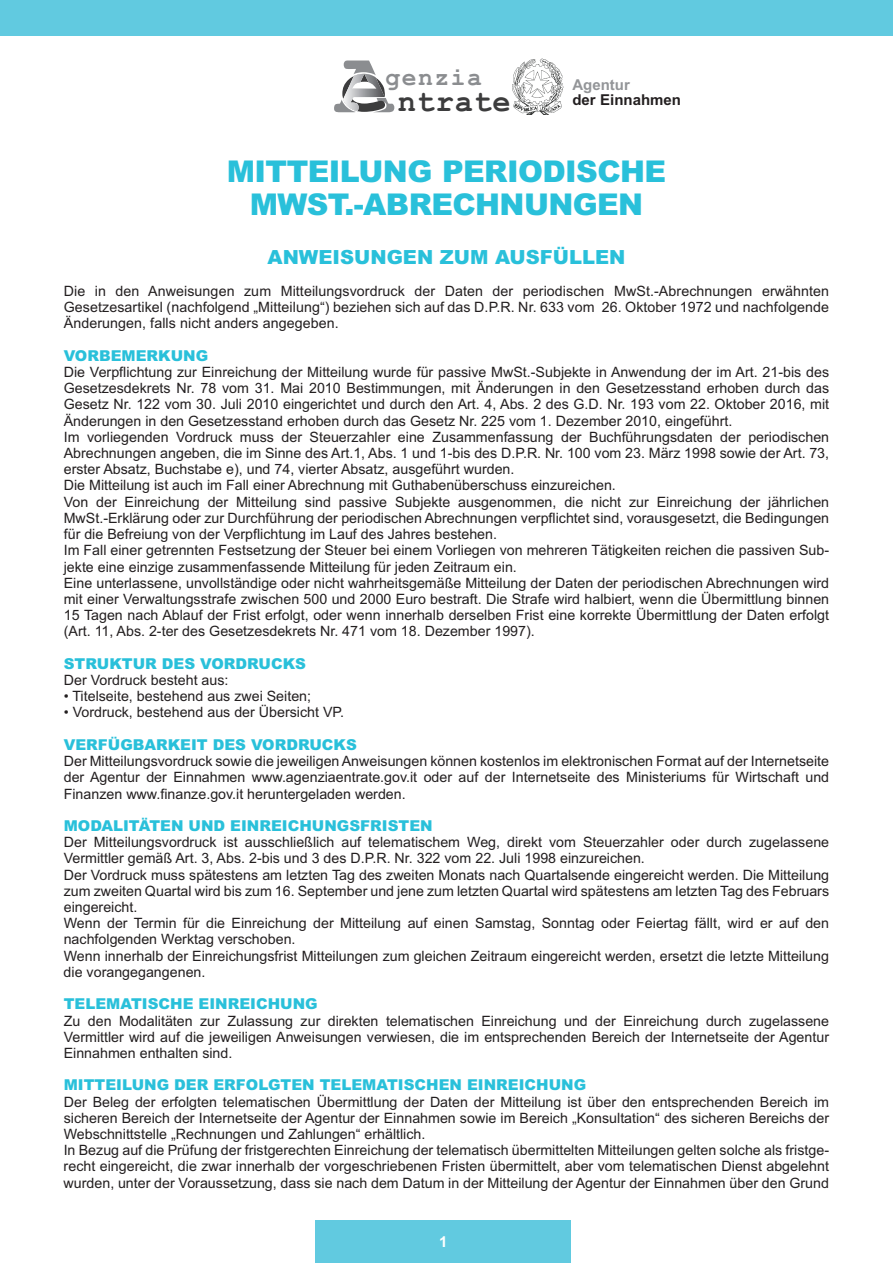
<style>
.page{position:relative;width:893px;height:1263px;background:#fff}
.page>*{position:absolute;margin:0;border:0;box-sizing:border-box;transform-origin:0 0}
.t1{font:700 30.3px "Courier New";letter-spacing:.025em;color:#3c3c3d}
.t2{font:900 30px/33px "Arial";letter-spacing:-.02em;color:#29c0da;text-align:center}
.t3{font:700 24.6px "Courier New";letter-spacing:.06em;color:#8b8d90}
.t4{font:900 19.5px "Arial";color:#29c0da}
.t5{font:900 15px "Arial";color:#29c0da}
.t6{font:700 15px "Arial";color:#231f20}
.t7{font:700 15px "Arial";color:#939598}
.t8{font:700 15px "Arial";color:#fff}
.t9{font:14.25px/16.2px "Arial";color:#231f20;text-align:justify}
</style>
<div class="page">
<div style="left:316px;top:1220px;width:255px;height:43px;background:#61cae0"></div>
<img style="left:512px;top:58px;width:52px;height:57px">
<svg style="left:334px;top:60px;width:60px;height:53px"></svg>
<div style="left:0;top:0;width:893px;height:35px;background:#61cae0"></div>
<h3 class="t3" style="left:386px;top:62px;width:98px">genzia</h3>
<h1 class="t1" style="left:398px;top:83px;width:114px">ntrate</h1>
<p class="t7" style="left:572px;top:76px;width:59px">Agentur</p>
<p class="t6" style="left:572px;top:91px;width:110px">der Einnahmen</p>
<h2 class="t2" style="left:227px;top:155px;width:441px">MITTEILUNG PERIODISCHE<br>MWST.-ABRECHNUNGEN</h2>
<h3 class="t4" style="left:268px;top:245px;width:359px">ANWEISUNGEN ZUM AUSFÜLLEN</h3>
<p class="t9" style="left:64px;top:283px;width:767px">Die in den Anweisungen zum Mitteilungsvordruck der Daten der periodischen MwSt.-Abrechnungen erwähnten Gesetzesartikel (nachfolgend „Mitteilung“) beziehen sich auf das D.P.R. Nr. 633 vom 26. Oktober 1972 und nachfolgende Änderungen, falls nicht anders angegeben.</p>
<p class="t5" style="left:64px;top:347px;width:146px">VORBEMERKUNG</p>
<p class="t9" style="left:64px;top:364px;width:767px;text-align:left">Die Verpflichtung zur Einreichung der Mitteilung wurde für passive MwSt.-Subjekte in Anwendung der im Art. 21-bis des Gesetzesdekrets Nr. 78 vom 31. Mai 2010 Bestimmungen, mit Änderungen in den Gesetzesstand erhoben durch das Gesetz Nr. 122 vom 30. Juli 2010 eingerichtet und durch den Art. 4, Abs. 2 des G.D. Nr. 193 vom 22. Oktober 2016, mit Änderungen in den Gesetzesstand erhoben durch das Gesetz Nr. 225 vom 1. Dezember 2010, eingeführt.<br>Im vorliegenden Vordruck muss der Steuerzahler eine Zusammenfassung der Buchführungsdaten der periodischen Abrechnungen angeben, die im Sinne des Art.1, Abs. 1 und 1-bis des D.P.R. Nr. 100 vom 23. März 1998 sowie der Art. 73, erster Absatz, Buchstabe e), und 74, vierter Absatz, ausgeführt wurden.<br>Die Mitteilung ist auch im Fall einer Abrechnung mit Guthabenüberschuss einzureichen.<br>Von der Einreichung der Mitteilung sind passive Subjekte ausgenommen, die nicht zur Einreichung der jährlichen MwSt.-Erklärung oder zur Durchführung der periodischen Abrechnungen verpflichtet sind, vorausgesetzt, die Bedingungen für die Befreiung von der Verpflichtung im Lauf des Jahres bestehen.<br>Im Fall einer getrennten Festsetzung der Steuer bei einem Vorliegen von mehreren Tätigkeiten reichen die passiven Sub&shy;jekte eine einzige zusammenfassende Mitteilung für jeden Zeitraum ein.<br>Eine unterlassene, unvollständige oder nicht wahrheitsgemäße Mitteilung der Daten der periodischen Abrechnungen wird mit einer Verwaltungsstrafe zwischen 500 und 2000 Euro bestraft. Die Strafe wird halbiert, wenn die Übermittlung binnen 15 Tagen nach Ablauf der Frist erfolgt, oder wenn innerhalb derselben Frist eine korrekte Übermittlung der Daten erfolgt (Art. 11, Abs. 2-ter des Gesetzesdekrets Nr. 471 vom 18. Dezember 1997).</p>
<p class="t5" style="left:64px;top:655px;width:244px">STRUKTUR DES VORDRUCKS</p>
<p class="t9" style="left:64px;top:672px;width:166px">Der Vordruck besteht aus:</p>
<p class="t9" style="left:64px;top:688px;width:249px">• Titelseite, bestehend aus zwei Seiten;</p>
<p class="t9" style="left:64px;top:704px;width:282px">• Vordruck, bestehend aus der Übersicht VP.</p>
<p class="t5" style="left:64px;top:736px;width:295px">VERFÜGBARKEIT DES VORDRUCKS</p>
<p class="t9" style="left:64px;top:753px;width:767px">Der Mitteilungsvordruck sowie die jeweiligen Anweisungen können kostenlos im elektronischen Format auf der Internetseite der Agentur der Einnahmen www.agenziaentrate.gov.it oder auf der Internetseite des Ministeriums für Wirtschaft und Finanzen www.finanze.gov.it heruntergeladen werden.</p>
<p class="t5" style="left:64px;top:817px;width:370px">MODALITÄTEN UND EINREICHUNGSFRISTEN</p>
<p class="t9" style="left:64px;top:834px;width:767px;text-align:left">Der Mitteilungsvordruck ist ausschließlich auf telematischem Weg, direkt vom Steuerzahler oder durch zugelassene Vermittler gemäß Art. 3, Abs. 2-bis und 3 des D.P.R. Nr. 322 vom 22. Juli 1998 einzureichen.<br>Der Vordruck muss spätestens am letzten Tag des zweiten Monats nach Quartalsende eingereicht werden. Die Mitteilung zum zweiten Quartal wird bis zum 16. September und jene zum letzten Quartal wird spätestens am letzten Tag des Februars eingereicht.<br>Wenn der Termin für die Einreichung der Mitteilung auf einen Samstag, Sonntag oder Feiertag fällt, wird er auf den nachfolgenden Werktag verschoben.<br>Wenn innerhalb der Einreichungsfrist Mitteilungen zum gleichen Zeitraum eingereicht werden, ersetzt die letzte Mitteilung die vorangegangenen.</p>
<p class="t5" style="left:64px;top:995px;width:255px">TELEMATISCHE EINREICHUNG</p>
<p class="t9" style="left:64px;top:1012px;width:767px">Zu den Modalitäten zur Zulassung zur direkten telematischen Einreichung und der Einreichung durch zugelassene Vermittler wird auf die jeweiligen Anweisungen verwiesen, die im entsprechenden Bereich der Internetseite der Agentur Einnahmen enthalten sind.</p>
<p class="t5" style="left:64px;top:1076px;width:524px">MITTEILUNG DER ERFOLGTEN TELEMATISCHEN EINREICHUNG</p>
<p class="t9" style="left:64px;top:1093px;width:767px;text-align:left">Der Beleg der erfolgten telematischen Übermittlung der Daten der Mitteilung ist über den entsprechenden Bereich im sicheren Bereich der Internetseite der Agentur der Einnahmen sowie im Bereich „Konsultation“ des sicheren Bereichs der Webschnittstelle „Rechnungen und Zahlungen“ erhältlich.<br>In Bezug auf die Prüfung der fristgerechten Einreichung der telematisch übermittelten Mitteilungen gelten solche als fristge&shy;recht eingereicht, die zwar innerhalb der vorgeschriebenen Fristen übermittelt, aber vom telematischen Dienst abgelehnt wurden, unter der Voraussetzung, dass sie nach dem Datum in der Mitteilung der Agentur der Einnahmen über den Grund</p>
<p class="t8" style="left:439px;top:1233px;width:10px">1</p>
</div>
